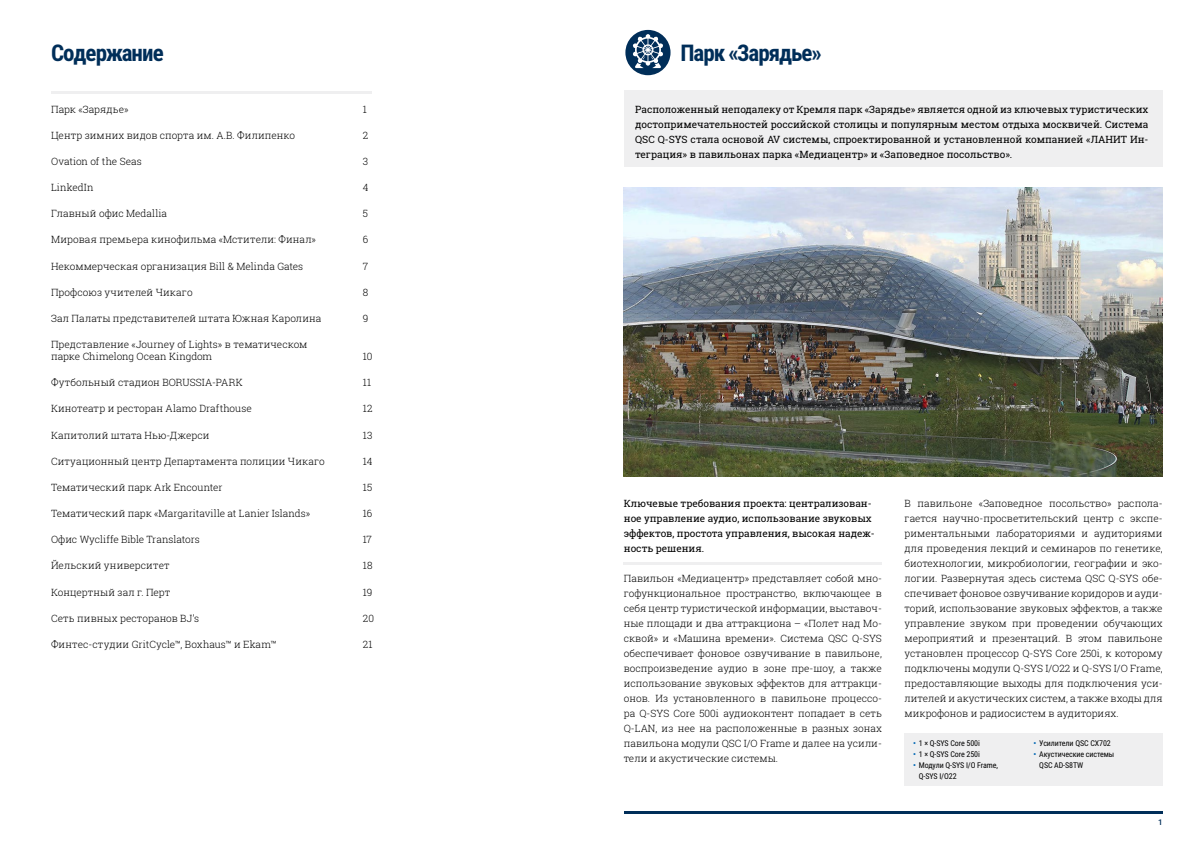
<style>
.page{position:relative;width:1191px;height:842px;background:#fff}
.page>*{position:absolute;margin:0;border:0;box-sizing:border-box;transform-origin:0 0}
.t1{font:700 23px "Roboto Condensed";letter-spacing:-.045em;color:#002e59}
.t2{font:300 10px/15px "Roboto Slab";color:#000;text-align:justify}
.t3{font:10px/15px "Roboto Slab";color:#000;text-align:justify}
.t4{font:8px/11px "Roboto Condensed";letter-spacing:-.01em;color:#000}
.t5{font:500 8px "Roboto";color:#002e59}
.s1{font-weight:700;color:#0b6db7}
</style>
<div class="page">
<hr style="left:624px;top:811px;width:538px;height:3px;background:#002e59">
<div style="left:624px;top:91px;width:538px;height:76px;background:#efeff0"></div>
<hr style="left:624px;top:562px;width:258px;height:3px;background:#efeff0">
<div style="left:625px;top:30px;width:45px;height:45px;background:#002e59;border-radius:50%"></div>
<svg style="left:632px;top:34px;width:31px;height:34px"></svg>
<div style="left:904px;top:733px;width:258px;height:53px;background:#efeff0"></div>
<hr style="left:51px;top:91px;width:320px;height:3px;background:#efeff0">
<img style="left:624px;top:187px;width:538px;height:289px">
<h1 class="t1" style="left:51px;top:37px;width:114px">Содержание</h1>
<p class="t2" style="left:51px;top:101px;width:79px">Парк «Зарядье»</p>
<p class="t2" style="left:363px;top:101px;width:6px">1</p>
<p class="t2" style="left:51px;top:127px;width:246px">Центр зимних видов спорта им. А.В. Филипенко</p>
<p class="t2" style="left:363px;top:127px;width:7px">2</p>
<p class="t2" style="left:51px;top:153px;width:92px">Ovation of the Seas</p>
<p class="t2" style="left:363px;top:153px;width:7px">3</p>
<p class="t2" style="left:51px;top:180px;width:44px">LinkedIn</p>
<p class="t2" style="left:363px;top:180px;width:7px">4</p>
<p class="t2" style="left:51px;top:206px;width:118px">Главный офис Medallia</p>
<p class="t2" style="left:363px;top:206px;width:7px">5</p>
<p class="t2" style="left:51px;top:232px;width:266px">Мировая премьера кинофильма «Мстители: Финал»</p>
<p class="t2" style="left:363px;top:232px;width:7px">6</p>
<p class="t2" style="left:51px;top:258px;width:254px">Некоммерческая организация Bill &amp; Melinda Gates</p>
<p class="t2" style="left:363px;top:258px;width:7px">7</p>
<p class="t2" style="left:51px;top:284px;width:143px">Профсоюз учителей Чикаго</p>
<p class="t2" style="left:363px;top:284px;width:7px">8</p>
<p class="t2" style="left:51px;top:311px;width:272px">Зал Палаты представителей штата Южная Каролина</p>
<p class="t2" style="left:363px;top:311px;width:7px">9</p>
<p class="t2" style="left:51px;top:338px;width:258px;line-height:12px">Представление «Journey of Lights» в тематическом парке Chimelong Ocean Kingdom</p>
<p class="t2" style="left:363px;top:349px;width:11px">10</p>
<p class="t2" style="left:51px;top:375px;width:193px">Футбольный стадион BORUSSIA-PARK</p>
<p class="t2" style="left:363px;top:375px;width:10px">11</p>
<p class="t2" style="left:51px;top:401px;width:202px">Кинотеатр и ресторан Alamo Drafthouse</p>
<p class="t2" style="left:363px;top:401px;width:11px">12</p>
<p class="t2" style="left:51px;top:427px;width:160px">Капитолий штата Нью-Джерси</p>
<p class="t2" style="left:363px;top:427px;width:11px">13</p>
<p class="t2" style="left:51px;top:453px;width:275px">Ситуационный центр Департамента полиции Чикаго</p>
<p class="t2" style="left:363px;top:453px;width:11px">14</p>
<p class="t2" style="left:51px;top:480px;width:173px">Тематический парк Ark Encounter</p>
<p class="t2" style="left:363px;top:480px;width:11px">15</p>
<p class="t2" style="left:51px;top:506px;width:261px">Тематический парк «Margaritaville at Lanier Islands»</p>
<p class="t2" style="left:363px;top:506px;width:11px">16</p>
<p class="t2" style="left:51px;top:532px;width:150px">Офис Wycliffe Bible Translators</p>
<p class="t2" style="left:363px;top:532px;width:11px">17</p>
<p class="t2" style="left:51px;top:558px;width:120px">Йельский университет</p>
<p class="t2" style="left:363px;top:558px;width:11px">18</p>
<p class="t2" style="left:51px;top:584px;width:121px">Концертный зал г. Перт</p>
<p class="t2" style="left:363px;top:584px;width:11px">19</p>
<p class="t2" style="left:51px;top:610px;width:150px">Сеть пивных ресторанов BJ’s</p>
<p class="t2" style="left:363px;top:610px;width:13px">20</p>
<p class="t2" style="left:51px;top:637px;width:227px">Финтес-студии GritCycle™, Boxhaus™ и Ekam™</p>
<p class="t2" style="left:363px;top:637px;width:11px">21</p>
<h1 class="t1" style="left:680px;top:37px;width:143px">Парк «Зарядье»</h1>
<p class="t3" style="left:635px;top:101px;width:515px">Расположенный неподалеку от Кремля парк «Зарядье» является одной из ключевых туристических достопримечательностей российской столицы и популярным местом отдыха москвичей. Система QSC Q-SYS стала основой AV системы, спроектированной и установленной компанией «ЛАНИТ Ин&shy;теграция» в павильонах парка «Медиацентр» и «Заповедное посольство».</p>
<p class="t3" style="left:624px;top:495px;width:252px;text-align:left">Ключевые требования проекта: централизован&shy;ное управление аудио, использование звуковых эффектов, простота управления, высокая надеж&shy;ность решения.</p>
<p class="t2" style="left:624px;top:570px;width:259px">Павильон «Медиацентр» представляет собой мно&shy;гофункциональное пространство, включающее в себя центр туристической информации, выставоч&shy;ные площади и два аттракциона – «Полет над Мо&shy;сквой» и «Машина времени». Система QSC Q-SYS обеспечивает фоновое озвучивание в павильоне, воспроизведение аудио в зоне пре-шоу, а также использование звуковых эффектов для аттракци&shy;онов. Из установленного в павильоне процессо&shy;ра Q-SYS Core 500i аудиоконтент попадает в сеть Q-LAN, из нее на расположенные в разных зонах павильона модули QSC I/O Frame и далее на усили&shy;тели и акустические системы.</p>
<p class="t2" style="left:904px;top:495px;width:259px">В павильоне «Заповедное посольство» распола&shy;гается научно-просветительский центр с экспе&shy;риментальными лабораториями и аудиториями для проведения лекций и семинаров по генетике, биотехнологии, микробиологии, географии и эко&shy;логии. Развернутая здесь система QSC Q-SYS обе&shy;спечивает фоновое озвучивание коридоров и ауди&shy;торий, использование звуковых эффектов, а также управление звуком при проведении обучающих мероприятий и презентаций. В этом павильоне установлен процессор Q-SYS Core 250i, к которому подключены модули Q-SYS I/O22 и Q-SYS I/O Frame, предоставляющие выходы для подключения уси&shy;лителей и акустических систем, а также входы для микрофонов и радиосистем в аудиториях.</p>
<p class="t4" style="left:913px;top:737px;width:68px"><span class="s1">•</span> 1 × Q-SYS Core 500i</p>
<p class="t4" style="left:913px;top:748px;width:68px"><span class="s1">•</span> 1 × Q-SYS Core 250i</p>
<p class="t4" style="left:918px;top:759px;width:81px;text-indent:-6px"><span class="s1">•</span> Модули Q-SYS I/O Frame,<br>Q-SYS I/O22</p>
<p class="t4" style="left:1033px;top:737px;width:79px"><span class="s1">•</span> Усилители QSC CX702</p>
<p class="t4" style="left:1039px;top:748px;width:77px;text-indent:-6px"><span class="s1">•</span> Акустические системы<br>QSC AD-S8TW</p>
<p class="t5" style="left:1158px;top:817px;width:6px">1</p>
</div>
